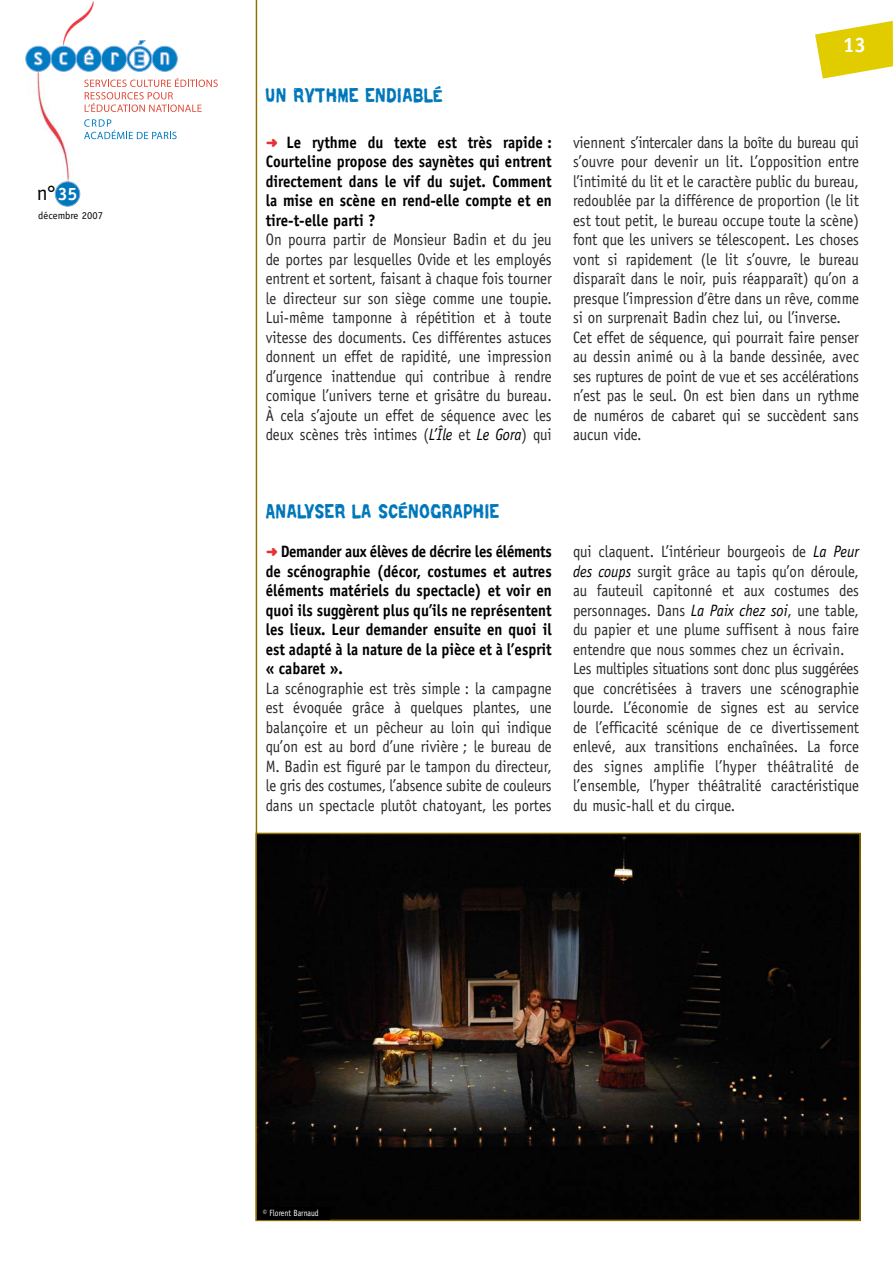
<style>
.page{position:relative;width:893px;height:1263px;background:#fff}
.page>*{position:absolute;margin:0;border:0;box-sizing:border-box;transform-origin:0 0}
.t1{font:21px "Officina Sans";color:#000}
.t2{font:700 21px "Officina Sans";color:#fff}
.t3{font:18px "Repent";letter-spacing:.025em;color:#07b;scale:.8 1}
.t4{font:16.5px/19.5px "Officina Sans";color:#28282a;text-align:justify;scale:.9 1}
.t5{font:700 16.5px/19.5px "Officina Sans";color:#000;text-align:justify;scale:.9 1}
.t6{font:10.5px "Officina Sans";color:#000}
.t7{font:9px "Officina Sans";color:#fff;scale:.85 1}
.s1{font-weight:700;font-size:18px;color:#fff}
.s2{font-family:"Distro Bats";font-weight:400;font-size:13.5px;color:#e53138}
.s3{font-style:italic;color:#000}
</style>
<div class="page">
<img style="left:63px;top:1px;width:31px;height:39px">
<img style="left:36px;top:72px;width:41px;height:114px">
<img style="left:255px;top:0;width:34px;height:833px">
<svg style="left:84px;top:78px;width:134px;height:34px"></svg>
<svg style="left:84px;top:119px;width:93px;height:20px"></svg>
<svg style="left:26px;top:40px;width:152px;height:32px"></svg>
<div style="left:55px;top:182px;width:25px;height:24px;background:#07b;border-radius:50%"></div>
<div style="left:55px;top:181px;width:25px;height:26px;border:1px solid #7ea9d5;border-radius:50%"></div>
<svg style="left:815px;top:21px;width:78px;height:58px"></svg>
<img style="left:258px;top:836px;width:600px;height:382px">
<div style="left:255px;top:833px;width:606px;height:388px;border:2px solid #8c6d00"></div>
<div style="left:257px;top:1207px;width:73px;height:12px;background:#000"></div>
<p class="t1" style="left:37px;top:185px;width:42px">n° <span class="s1">35</span></p>
<p class="t6" style="left:38px;top:211px;width:66px">décembre 2007</p>
<p class="t3" style="left:266px;top:85px;width:223px">UN RYTHME ENDIABLÉ</p>
<p class="t5" style="left:266px;top:134px;width:319px"><span class="s2">b</span> Le rythme du texte est très rapide :<br>Courteline propose des saynètes qui entrent directement dans le vif du sujet. Comment la mise en scène en rend-elle compte et en tire-t-elle parti ?</p>
<p class="t4" style="left:266px;top:231px;width:319px">On pourra partir de Monsieur Badin et du jeu de portes par lesquelles Ovide et les employés entrent et sortent, faisant à chaque fois tourner le directeur sur son siège comme une toupie.<br>Lui-même tamponne à répétition et à toute vitesse des documents. Ces différentes astuces donnent un effet de rapidité, une impression d’urgence inattendue qui contribue à rendre comique l’univers terne et grisâtre du bureau.<br>À cela s’ajoute un effet de séquence avec les deux scènes très intimes (<span class="s3">L’Île</span> et <span class="s3">Le Gora</span>) qui</p>
<p class="t2" style="left:843px;top:37px;width:25px">13</p>
<p class="t4" style="left:573px;top:134px;width:319px;text-align:left">viennent s’intercaler dans la boîte du bureau qui s’ouvre pour devenir un lit. L’opposition entre l’intimité du lit et le caractère public du bureau, redoublée par la différence de proportion (le lit est tout petit, le bureau occupe toute la scène) font que les univers se télescopent. Les choses vont si rapidement (le lit s’ouvre, le bureau disparaît dans le noir, puis réapparaît) qu’on a presque l’impression d’être dans un rêve, comme si on surprenait Badin chez lui, ou l’inverse.<br>Cet effet de séquence, qui pourrait faire penser au dessin animé ou à la bande dessinée, avec ses ruptures de point de vue et ses accélérations n’est pas le seul. On est bien dans un rythme de numéros de cabaret qui se succèdent sans aucun vide.</p>
<p class="t3" style="left:266px;top:501px;width:293px">ANALYSER LA SCÉNOGRAPHIE</p>
<p class="t5" style="left:266px;top:543px;width:319px"><span class="s2">b</span> Demander aux élèves de décrire les éléments de scénographie (décor, costumes et autres éléments matériels du spectacle) et voir en quoi ils suggèrent plus qu’ils ne représentent les lieux. Leur demander ensuite en quoi il est adapté à la nature de la pièce et à l’esprit « cabaret ».</p>
<p class="t4" style="left:266px;top:680px;width:319px">La scénographie est très simple : la campagne est évoquée grâce à quelques plantes, une balançoire et un pêcheur au loin qui indique qu’on est au bord d’une rivière ; le bureau de M. Badin est figuré par le tampon du directeur, le gris des costumes, l’absence subite de couleurs dans un spectacle plutôt chatoyant, les portes</p>
<p class="t4" style="left:573px;top:543px;width:319px;text-align:left">qui claquent. L’intérieur bourgeois de <span class="s3">La Peur des coups</span> surgit grâce au tapis qu’on déroule, au fauteuil capitonné et aux costumes des personnages. Dans <span class="s3">La Paix chez soi</span>, une table, du papier et une plume suffisent à nous faire entendre que nous sommes chez un écrivain.<br>Les multiples situations sont donc plus suggérées que concrétisées à travers une scénographie lourde. L’économie de signes est au service de l’efficacité scénique de ce divertissement enlevé, aux transitions enchaînées. La force des signes amplifie l’hyper théâtralité de l’ensemble, l’hyper théâtralité caractéristique du music-hall et du cirque.</p>
<p class="t7" style="left:263px;top:1210px;width:67px">© Florent Barnaud</p>
</div>
